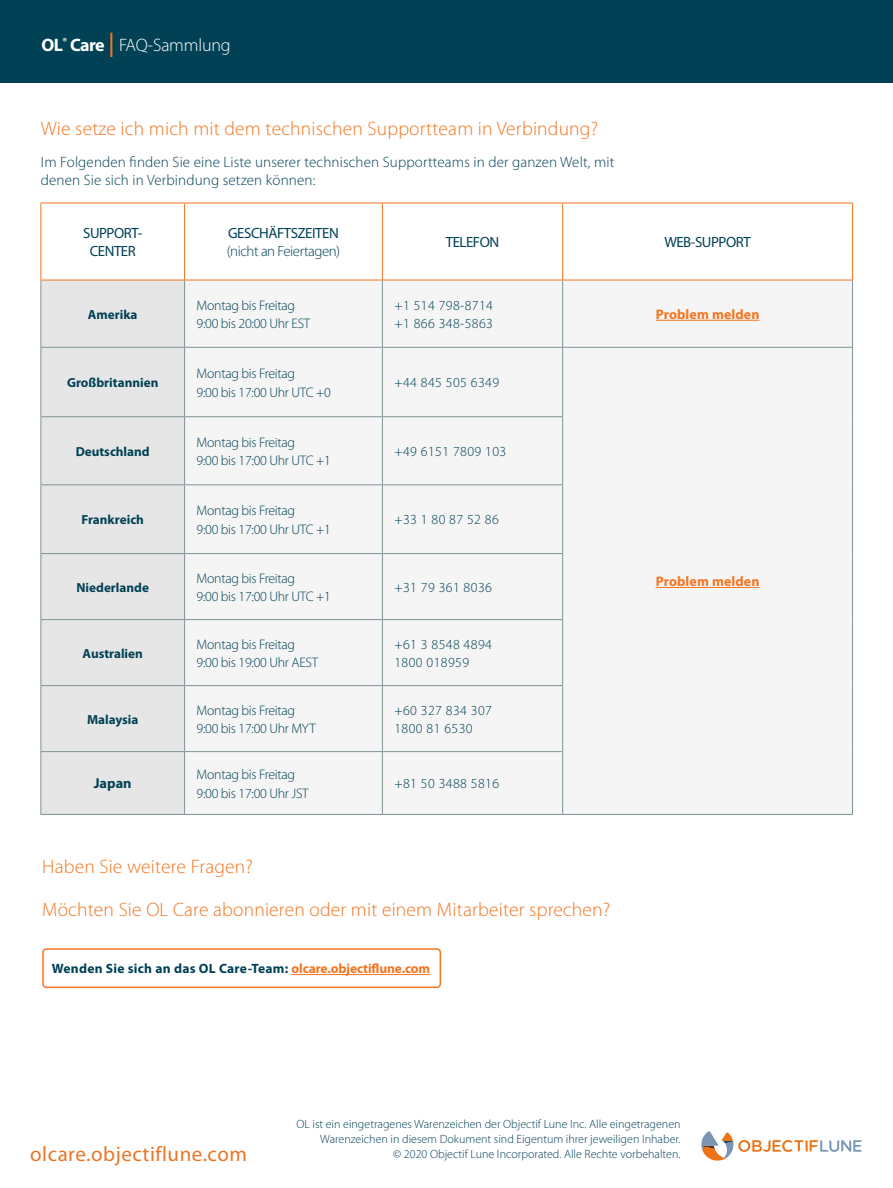
<style>
.page{position:relative;width:893px;height:1188px;background:#fff}
.page>*{position:absolute;margin:0;border:0;box-sizing:border-box;transform-origin:0 0}
.t1{font:21px "Myriad Pro";letter-spacing:.025em;color:#ea7527}
.t2{font:300 19.5px "Myriad Pro";letter-spacing:.01em;color:#f47521}
.t3{font:300 18px "Myriad Pro";letter-spacing:-.01em;color:#fff}
.t4{font:300 15px/18px "Myriad Pro";letter-spacing:.01em;color:#004155}
.t5{font:14.85px/17.9px "Myriad Pro";letter-spacing:-.03em;color:#004155;text-align:center}
.t6{font:300 14.85px "Myriad Pro";letter-spacing:-.03em;color:#004155}
.t7{font:700 14.4px "Myriad Pro";color:#004155}
.t8{font:300 13.8px/18.6px "Myriad Pro";letter-spacing:-.02em;color:#004155}
.t9{font:300 13.8px/18.6px "Myriad Pro";letter-spacing:.03em;color:#004155}
.t10{font:700 13.8px "Myriad Pro";letter-spacing:.01em;color:#f47521}
.t11{font:700 13.5px "Myriad Pro";letter-spacing:.01em;color:#004155}
.t12{font:700 13.2px "Myriad Pro";color:#004155}
.t13{font:300 12px/15px "Myriad Pro";color:#004155;text-align:right}
.s1{font-weight:700}
.s2{font-weight:400;font-size:36px;color:#f47521}
.s3{color:#f47521}
</style>
<div class="page">
<hr style="left:291px;top:974px;width:139px;height:1px;background:#f47521">
<div style="left:42px;top:948px;width:399px;height:40px;border:2px solid #f47521;border-radius:4px"></div>
<svg style="left:41px;top:204px;width:811px;height:76px"></svg>
<div style="left:41px;top:281px;width:143px;height:533px;background:#e6e6e6"></div>
<div style="left:185px;top:281px;width:667px;height:533px;background:#f5f5f5"></div>
<hr style="left:40px;top:203px;width:145px;height:1px;background:#f47521">
<hr style="left:40px;top:203px;width:1px;height:77px;background:#f47521">
<hr style="left:185px;top:203px;width:197px;height:1px;background:#f47521">
<hr style="left:184px;top:203px;width:1px;height:77px;background:#f47521">
<hr style="left:382px;top:203px;width:181px;height:1px;background:#f47521">
<hr style="left:382px;top:203px;width:1px;height:77px;background:#f47521">
<hr style="left:563px;top:203px;width:290px;height:1px;background:#f47521">
<hr style="left:562px;top:203px;width:1px;height:77px;background:#f47521">
<hr style="left:852px;top:203px;width:1px;height:77px;background:#f47521">
<hr style="left:40px;top:280px;width:145px;height:1px;background:#f47521">
<hr style="left:185px;top:280px;width:197px;height:1px;background:#f47521">
<hr style="left:382px;top:280px;width:181px;height:1px;background:#f47521">
<hr style="left:563px;top:280px;width:290px;height:1px;background:#f47521">
<hr style="left:40px;top:348px;width:1px;height:68px;background:#809296">
<hr style="left:184px;top:348px;width:1px;height:68px;background:#809296">
<hr style="left:382px;top:348px;width:1px;height:68px;background:#809296">
<hr style="left:562px;top:348px;width:1px;height:68px;background:#809296">
<hr style="left:852px;top:348px;width:1px;height:69px;background:#809296">
<hr style="left:40px;top:416px;width:145px;height:1px;background:#809296">
<hr style="left:40px;top:417px;width:1px;height:67px;background:#809296">
<hr style="left:185px;top:416px;width:197px;height:1px;background:#809296">
<hr style="left:184px;top:417px;width:1px;height:67px;background:#809296">
<hr style="left:382px;top:416px;width:181px;height:1px;background:#809296">
<hr style="left:382px;top:417px;width:1px;height:67px;background:#809296">
<hr style="left:562px;top:417px;width:1px;height:67px;background:#809296">
<hr style="left:852px;top:417px;width:1px;height:68px;background:#809296">
<hr style="left:40px;top:484px;width:145px;height:1px;background:#809296">
<hr style="left:40px;top:485px;width:1px;height:68px;background:#809296">
<hr style="left:185px;top:484px;width:197px;height:1px;background:#809296">
<hr style="left:184px;top:485px;width:1px;height:68px;background:#809296">
<hr style="left:382px;top:484px;width:181px;height:1px;background:#809296">
<hr style="left:382px;top:485px;width:1px;height:68px;background:#809296">
<hr style="left:562px;top:485px;width:1px;height:68px;background:#809296">
<hr style="left:852px;top:485px;width:1px;height:69px;background:#809296">
<hr style="left:40px;top:553px;width:145px;height:1px;background:#809296">
<hr style="left:40px;top:554px;width:1px;height:65px;background:#809296">
<hr style="left:185px;top:553px;width:197px;height:1px;background:#809296">
<hr style="left:184px;top:554px;width:1px;height:65px;background:#809296">
<hr style="left:382px;top:553px;width:181px;height:1px;background:#809296">
<hr style="left:382px;top:554px;width:1px;height:65px;background:#809296">
<hr style="left:562px;top:554px;width:1px;height:65px;background:#809296">
<hr style="left:852px;top:554px;width:1px;height:66px;background:#809296">
<hr style="left:40px;top:619px;width:145px;height:1px;background:#809296">
<hr style="left:40px;top:620px;width:1px;height:65px;background:#809296">
<hr style="left:185px;top:619px;width:197px;height:1px;background:#809296">
<hr style="left:184px;top:620px;width:1px;height:65px;background:#809296">
<hr style="left:382px;top:619px;width:181px;height:1px;background:#809296">
<hr style="left:382px;top:620px;width:1px;height:65px;background:#809296">
<hr style="left:562px;top:620px;width:1px;height:65px;background:#809296">
<hr style="left:852px;top:620px;width:1px;height:66px;background:#809296">
<hr style="left:40px;top:685px;width:145px;height:1px;background:#809296">
<hr style="left:40px;top:686px;width:1px;height:65px;background:#809296">
<hr style="left:185px;top:685px;width:197px;height:1px;background:#809296">
<hr style="left:184px;top:686px;width:1px;height:65px;background:#809296">
<hr style="left:382px;top:685px;width:181px;height:1px;background:#809296">
<hr style="left:382px;top:686px;width:1px;height:65px;background:#809296">
<hr style="left:562px;top:686px;width:1px;height:65px;background:#809296">
<hr style="left:852px;top:686px;width:1px;height:66px;background:#809296">
<hr style="left:40px;top:751px;width:145px;height:1px;background:#809296">
<hr style="left:40px;top:752px;width:1px;height:62px;background:#809296">
<hr style="left:185px;top:751px;width:197px;height:1px;background:#809296">
<hr style="left:184px;top:752px;width:1px;height:62px;background:#809296">
<hr style="left:382px;top:751px;width:181px;height:1px;background:#809296">
<hr style="left:382px;top:752px;width:1px;height:62px;background:#809296">
<hr style="left:562px;top:752px;width:1px;height:62px;background:#809296">
<hr style="left:852px;top:752px;width:1px;height:62px;background:#809296">
<hr style="left:40px;top:814px;width:145px;height:1px;background:#809296">
<hr style="left:185px;top:814px;width:197px;height:1px;background:#809296">
<hr style="left:382px;top:814px;width:181px;height:1px;background:#809296">
<hr style="left:563px;top:814px;width:290px;height:1px;background:#809296">
<hr style="left:40px;top:280px;width:1px;height:67px;background:#809296">
<hr style="left:184px;top:280px;width:1px;height:67px;background:#809296">
<hr style="left:382px;top:280px;width:1px;height:67px;background:#809296">
<hr style="left:562px;top:280px;width:1px;height:67px;background:#809296">
<hr style="left:852px;top:280px;width:1px;height:67px;background:#809296">
<hr style="left:40px;top:347px;width:145px;height:1px;background:#809296">
<hr style="left:185px;top:347px;width:197px;height:1px;background:#809296">
<hr style="left:382px;top:347px;width:181px;height:1px;background:#809296">
<hr style="left:563px;top:347px;width:290px;height:1px;background:#809296">
<hr style="left:656px;top:320px;width:103px;height:1px;background:#f47521">
<hr style="left:656px;top:587px;width:103px;height:1px;background:#f47521">
<svg style="left:701px;top:1131px;width:161px;height:30px"></svg>
<div style="left:0;top:0;width:893px;height:83px;background:#004155"></div>
<h3 class="t3" style="left:41px;top:35px;width:191px"><span class="s1">OL</span><sup>®</sup> <span class="s1">Care</span> <span class="s2">I</span> FAQ-Sammlung</h3>
<h2 class="t2" style="left:41px;top:117px;width:559px">Wie setze ich mich mit dem technischen Supportteam in Verbindung?</h2>
<p class="t4" style="left:41px;top:153px;width:575px">Im Folgenden finden Sie eine Liste unserer technischen Supportteams in der ganzen Welt, mit denen Sie sich in Verbindung setzen können:</p>
<p class="t5" style="left:83px;top:224px;width:61px">SUPPORT-<br>CENTER</p>
<p class="t5" style="left:228px;top:224px;width:112px">GESCHÄFTSZEITEN</p>
<p class="t6" style="left:227px;top:242px;width:115px">(nicht an Feiertagen)</p>
<p class="t5" style="left:446px;top:233px;width:55px">TELEFON</p>
<p class="t5" style="left:664px;top:233px;width:88px">WEB-SUPPORT</p>
<p class="t12" style="left:88px;top:306px;width:51px">Amerika</p>
<p class="t8" style="left:197px;top:296px;width:115px">Montag bis Freitag<br>9:00 bis 20:00 Uhr EST</p>
<p class="t9" style="left:394px;top:296px;width:100px">+1 514 798-8714 +1 866 348-5863</p>
<p class="t10" style="left:656px;top:305px;width:105px">Problem melden</p>
<p class="t12" style="left:67px;top:374px;width:93px">Großbritannien</p>
<p class="t8" style="left:197px;top:364px;width:136px">Montag bis Freitag<br>9:00 bis 17:00 Uhr UTC +0</p>
<p class="t9" style="left:394px;top:373px;width:106px">+44 845 505 6349</p>
<p class="t12" style="left:76px;top:443px;width:76px">Deutschland</p>
<p class="t8" style="left:197px;top:433px;width:136px">Montag bis Freitag<br>9:00 bis 17:00 Uhr UTC +1</p>
<p class="t9" style="left:394px;top:442px;width:113px">+49 6151 7809 103</p>
<p class="t12" style="left:81px;top:511px;width:64px">Frankreich</p>
<p class="t8" style="left:197px;top:501px;width:136px">Montag bis Freitag<br>9:00 bis 17:00 Uhr UTC +1</p>
<p class="t8" style="left:394px;top:510px;width:106px">+33 1 80 87 52 86</p>
<p class="t12" style="left:76px;top:578px;width:74px">Niederlande</p>
<p class="t8" style="left:197px;top:568px;width:136px">Montag bis Freitag<br>9:00 bis 17:00 Uhr UTC +1</p>
<p class="t9" style="left:394px;top:578px;width:99px">+31 79 361 8036</p>
<p class="t12" style="left:83px;top:644px;width:62px">Australien</p>
<p class="t8" style="left:197px;top:634px;width:123px">Montag bis Freitag<br>9:00 bis 19:00 Uhr AEST</p>
<p class="t9" style="left:394px;top:634px;width:99px">+61 3 8548 4894<br>1800 018959</p>
<p class="t12" style="left:87px;top:710px;width:53px">Malaysia</p>
<p class="t8" style="left:197px;top:701px;width:121px">Montag bis Freitag<br>9:00 bis 17:00 Uhr MYT</p>
<p class="t9" style="left:394px;top:701px;width:99px">+60 327 834 307<br>1800 81 6530</p>
<p class="t7" style="left:94px;top:774px;width:39px">Japan</p>
<p class="t8" style="left:197px;top:765px;width:114px">Montag bis Freitag<br>9:00 bis 17:00 Uhr JST</p>
<p class="t9" style="left:394px;top:774px;width:106px">+81 50 3488 5816</p>
<h2 class="t2" style="left:42px;top:854px;width:212px">Haben Sie weitere Fragen?</h2>
<h2 class="t2" style="left:42px;top:898px;width:570px">Möchten Sie OL Care abonnieren oder mit einem Mitarbeiter sprechen?</h2>
<p class="t11" style="left:52px;top:960px;width:380px">Wenden Sie sich an das OL Care-Team: <span class="s3">olcare.objectiflune.com</span></p>
<p class="t10" style="left:656px;top:572px;width:105px">Problem melden</p>
<h1 class="t1" style="left:30px;top:1141px;width:218px">olcare.objectiflune.com</h1>
<p class="t13" style="left:296px;top:1117px;width:386px">OL ist ein eingetragenes Warenzeichen der Objectif Lune Inc. Alle eingetragenen<br>Warenzeichen in diesem Dokument sind Eigentum ihrer jeweiligen Inhaber.<br>© 2020 Objectif Lune Incorporated. Alle Rechte vorbehalten.</p>
</div>
